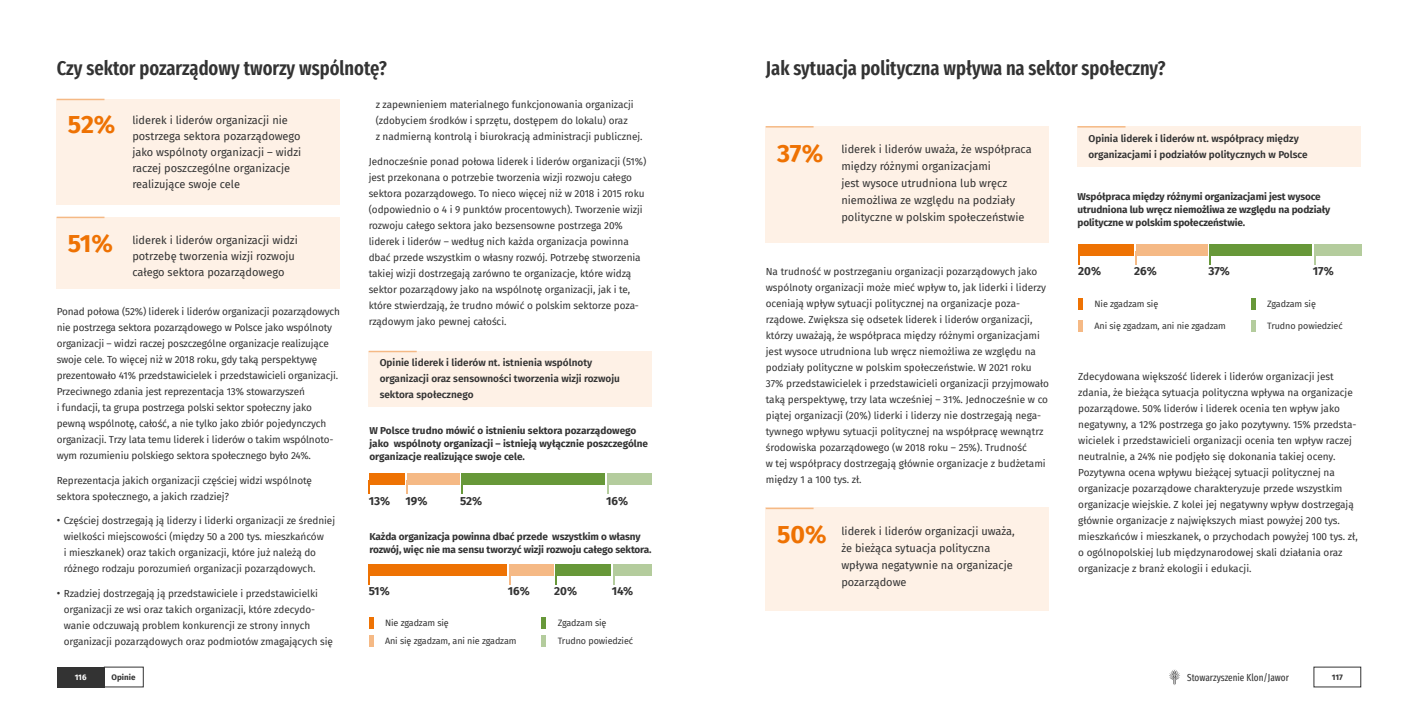
<style>
.page{position:relative;width:1418px;height:709px;background:#fff}
.page>*{position:absolute;margin:0;border:0;box-sizing:border-box;transform-origin:0 0}
.t1{font:700 25px "Fira Sans";letter-spacing:-.01em;color:#ee7203}
.t2{font:600 extra-condensed 20px "Fira Sans";color:#333}
.t3{font:700 11.7px "Fira Sans";color:#333}
.t4{font:11px/17px "Fira Sans";color:#333}
.t5{font:10px/16px "Fira Sans";letter-spacing:-.005em;color:#333}
.t6{font:700 10px/13px "Fira Sans";letter-spacing:-.01em;color:#333}
.t7{font:600 10px/16px "Fira Sans";color:#333}
.t8{font:extra-condensed 10px "Fira Sans";color:#333}
.t9{font:9px "Fira Sans";letter-spacing:-.01em;color:#333}
.t10{font:700 8px "Fira Sans";color:#333}
.t11{font:700 8px "Fira Sans";color:#fff}
.s1{font-size:11px}
</style>
<div class="page">
<div style="left:57px;top:666px;width:48px;height:21px;background:#333"></div>
<svg style="left:1169px;top:669px;width:11px;height:16px"></svg>
<div style="left:104px;top:666px;width:40px;height:21px;border:1px solid #333"></div>
<div style="left:57px;top:99px;width:283px;height:106px;background:#fef1e6"></div>
<hr style="left:57px;top:99px;width:47px;height:1px;background:#f5b985">
<div style="left:765px;top:126px;width:284px;height:117px;background:#fef1e6"></div>
<hr style="left:765px;top:126px;width:48px;height:1px;background:#f5b985">
<div style="left:57px;top:217px;width:283px;height:71px;background:#fef1e6"></div>
<hr style="left:57px;top:217px;width:47px;height:1px;background:#f5b985">
<div style="left:369px;top:351px;width:283px;height:55px;background:#fef1e6"></div>
<hr style="left:369px;top:351px;width:48px;height:1px;background:#f5b985">
<hr style="left:369px;top:617px;width:4px;height:11px;background:#ee7203">
<div style="left:541px;top:617px;width:5px;height:11px;background:#679839"></div>
<hr style="left:369px;top:635px;width:4px;height:11px;background:#f5b985">
<div style="left:541px;top:635px;width:5px;height:11px;background:#b4cc9d"></div>
<hr style="left:1078px;top:298px;width:4px;height:12px;background:#ee7203">
<div style="left:1250px;top:298px;width:5px;height:12px;background:#679839"></div>
<hr style="left:1078px;top:321px;width:4px;height:11px;background:#f5b985">
<div style="left:1250px;top:321px;width:5px;height:11px;background:#b4cc9d"></div>
<div style="left:1077px;top:126px;width:283px;height:40px;background:#fef1e6"></div>
<hr style="left:1077px;top:126px;width:48px;height:1px;background:#f5b985">
<div style="left:765px;top:507px;width:284px;height:104px;background:#fef1e6"></div>
<hr style="left:765px;top:507px;width:48px;height:2px;background:#f5b985">
<svg style="left:461px;top:485px;width:2px;height:9px"></svg>
<svg style="left:607px;top:485px;width:2px;height:9px"></svg>
<div style="left:461px;top:474px;width:144px;height:11px;background:#679839"></div>
<div style="left:607px;top:474px;width:45px;height:11px;background:#b4cc9d"></div>
<div style="left:407px;top:474px;width:52px;height:11px;background:#f5b985"></div>
<div style="left:369px;top:474px;width:35px;height:11px;background:#ee7203"></div>
<svg style="left:555px;top:576px;width:2px;height:8px"></svg>
<div style="left:555px;top:564px;width:56px;height:12px;background:#679839"></div>
<div style="left:613px;top:564px;width:39px;height:12px;background:#b4cc9d"></div>
<div style="left:509px;top:564px;width:44px;height:12px;background:#f5b985"></div>
<div style="left:369px;top:564px;width:138px;height:12px;background:#ee7203"></div>
<div style="left:1209px;top:244px;width:103px;height:11px;background:#679839"></div>
<div style="left:1314px;top:244px;width:47px;height:11px;background:#b4cc9d"></div>
<div style="left:1135px;top:244px;width:72px;height:11px;background:#f5b985"></div>
<div style="left:1078px;top:244px;width:55px;height:11px;background:#ee7203"></div>
<h2 class="t2" style="left:57px;top:52px;width:332px">Czy sektor pozarządowy tworzy wspólnotę?</h2>
<h1 class="t1" style="left:68px;top:103px;width:49px">52%</h1>
<p class="t4" style="left:132px;top:112px;width:170px;line-height:16px">liderek i liderów organizacji nie postrzega sektora pozarządowego jako wspólnoty organizacji – widzi raczej poszczególne organizacje realizujące swoje cele</p>
<h1 class="t1" style="left:68px;top:222px;width:47px">51%</h1>
<p class="t4" style="left:132px;top:231px;width:167px;line-height:16px">liderek i liderów organizacji widzi potrzebę tworzenia wizji rozwoju całego sektora pozarządowego</p>
<p class="t5" style="left:57px;top:303px;width:285px">Ponad połowa (52%) liderek i liderów organizacji pozarządowych nie postrzega sektora pozarządowego w Polsce jako wspólnoty organizacji – widzi raczej poszczególne organizacje realizujące swoje cele. To więcej niż w 2018 roku, gdy taką perspektywę prezentowało 41% przedstawicielek i przedstawicieli organizacji.<br>Przeciwnego zdania jest reprezentacja 13% stowarzyszeń<br>i fundacji, ta grupa postrzega polski sektor społeczny jako pewną wspólnotę, całość, a nie tylko jako zbiór pojedynczych organizacji. Trzy lata temu liderek i liderów o takim wspólnoto&shy;wym rozumieniu polskiego sektora społecznego było 24%.</p>
<p class="t5" style="left:57px;top:472px;width:257px">Reprezentacja jakich organizacji częściej widzi wspólnotę sektora społecznego, a jakich rzadziej?</p>
<p class="t5" style="left:64px;top:512px;width:273px;text-indent:-7px"><span class="s1">•</span> Częściej dostrzegają ją liderzy i liderki organizacji ze średniej wielkości miejscowości (między 50 a 200 tys. mieszkańców<br>i mieszkanek) oraz takich organizacji, które już należą do różnego rodzaju porozumień organizacji pozarządowych.</p>
<p class="t5" style="left:64px;top:585px;width:271px;text-indent:-7px"><span class="s1">•</span> Rzadziej dostrzegają ją przedstawiciele i przedstawicielki organizacji ze wsi oraz takich organizacji, które zdecydo&shy;wanie odczuwają problem konkurencji ze strony innych organizacji pozarządowych oraz podmiotów zmagających się</p>
<p class="t5" style="left:376px;top:96px;width:268px">z zapewnieniem materialnego funkcjonowania organizacji (zdobyciem środków i sprzętu, dostępem do lokalu) oraz<br>z nadmierną kontrolą i biurokracją administracji publicznej.</p>
<p class="t5" style="left:369px;top:153px;width:279px">Jednocześnie ponad połowa liderek i liderów organizacji (51%) jest przekonana o potrzebie tworzenia wizji rozwoju całego sektora pozarządowego. To nieco więcej niż w 2018 i 2015 roku (odpowiednio o 4 i 9 punktów procentowych). Tworzenie wizji rozwoju całego sektora jako bezsensowne postrzega 20% liderek i liderów – według nich każda organizacja powinna dbać przede wszystkim o własny rozwój. Potrzebę stworzenia takiej wizji dostrzegają zarówno te organizacje, które widzą sektor pozarządowy jako na wspólnotę organizacji, jak i te, które stwierdzają, że trudno mówić o polskim sektorze poza&shy;rządowym jako pewnej całości.</p>
<p class="t7" style="left:379px;top:354px;width:242px">Opinie liderek i liderów nt. istnienia wspólnoty organizacji oraz sensowności tworzenia wizji rozwoju sektora społecznego</p>
<p class="t6" style="left:369px;top:423px;width:280px">W Polsce trudno mówić o istnieniu sektora pozarządowego jako wspólnoty organizacji – istnieją wyłącznie poszczególne organizacje realizujące swoje cele.</p>
<p class="t3" style="left:369px;top:491px;width:23px">13%</p>
<p class="t3" style="left:405px;top:491px;width:23px">19%</p>
<p class="t3" style="left:460px;top:491px;width:24px">52%</p>
<p class="t3" style="left:606px;top:491px;width:24px">16%</p>
<p class="t6" style="left:369px;top:529px;width:284px">Każda organizacja powinna dbać przede wszystkim o własny rozwój, więc nie ma sensu tworzyć wizji rozwoju całego sektora.</p>
<p class="t3" style="left:369px;top:581px;width:23px">51%</p>
<p class="t3" style="left:508px;top:581px;width:24px">16%</p>
<p class="t3" style="left:554px;top:581px;width:24px">20%</p>
<p class="t3" style="left:611px;top:581px;width:23px">14%</p>
<p class="t9" style="left:385px;top:615px;width:65px">Nie zgadzam się</p>
<p class="t9" style="left:557px;top:615px;width:50px">Zgadzam się</p>
<p class="t9" style="left:385px;top:633px;width:133px">Ani się zgadzam, ani nie zgadzam</p>
<p class="t9" style="left:557px;top:633px;width:77px">Trudno powiedzieć</p>
<h2 class="t2" style="left:766px;top:52px;width:401px">Jak sytuacja polityczna wpływa na sektor społeczny?</h2>
<h1 class="t1" style="left:777px;top:132px;width:48px">37%</h1>
<p class="t4" style="left:841px;top:140px;width:192px">liderek i liderów uważa, że współpraca między różnymi organizacjami<br>jest wysoce utrudniona lub wręcz niemożliwa ze względu na podziały polityczne w polskim społeczeństwie</p>
<p class="t5" style="left:765px;top:263px;width:285px">Na trudność w postrzeganiu organizacji pozarządowych jako wspólnoty organizacji może mieć wpływ to, jak liderki i liderzy oceniają wpływ sytuacji politycznej na organizacje poza&shy;rządowe. Zwiększa się odsetek liderek i liderów organizacji, którzy uważają, że współpraca między różnymi organizacjami jest wysoce utrudniona lub wręcz niemożliwa ze względu na podziały polityczne w polskim społeczeństwie. W 2021 roku 37% przedstawicielek i przedstawicieli organizacji przyjmowało taką perspektywę, trzy lata wcześniej – 31%. Jednocześnie w co piątej organizacji (20%) liderki i liderzy nie dostrzegają nega&shy;tywnego wpływu sytuacji politycznej na współpracę wewnątrz środowiska pozarządowego (w 2018 roku – 25%). Trudność<br>w tej współpracy dostrzegają głównie organizacje z budżetami między 1 a 100 tys. zł.</p>
<h1 class="t1" style="left:777px;top:513px;width:51px">50%</h1>
<p class="t4" style="left:841px;top:522px;width:175px">liderek i liderów organizacji uważa, że bieżąca sytuacja polityczna wpływa negatywnie na organizacje pozarządowe</p>
<p class="t7" style="left:1088px;top:129px;width:221px">Opinia liderek i liderów nt. współpracy między organizacjami i podziałów politycznych w Polsce</p>
<p class="t6" style="left:1077px;top:189px;width:254px">Współpraca między różnymi organizacjami jest wysoce utrudniona lub wręcz niemożliwa ze względu na podziały polityczne w polskim społeczeństwie.</p>
<p class="t3" style="left:1078px;top:261px;width:24px">20%</p>
<p class="t3" style="left:1134px;top:261px;width:24px">26%</p>
<p class="t3" style="left:1208px;top:261px;width:23px">37%</p>
<p class="t3" style="left:1312px;top:261px;width:23px">17%</p>
<p class="t9" style="left:1094px;top:297px;width:65px">Nie zgadzam się</p>
<p class="t9" style="left:1267px;top:297px;width:50px">Zgadzam się</p>
<p class="t9" style="left:1094px;top:319px;width:133px">Ani się zgadzam, ani nie zgadzam</p>
<p class="t9" style="left:1267px;top:319px;width:77px">Trudno powiedzieć</p>
<p class="t5" style="left:1078px;top:368px;width:281px">Zdecydowana większość liderek i liderów organizacji jest zdania, że bieżąca sytuacja polityczna wpływa na organizacje pozarządowe. 50% liderów i liderek ocenia ten wpływ jako negatywny, a 12% postrzega go jako pozytywny. 15% przedsta&shy;wicielek i przedstawicieli organizacji ocenia ten wpływ raczej neutralnie, a 24% nie podjęło się dokonania takiej oceny.<br>Pozytywna ocena wpływu bieżącej sytuacji politycznej na organizacje pozarządowe charakteryzuje przede wszystkim organizacje wiejskie. Z kolei jej negatywny wpływ dostrzegają głównie organizacje z największych miast powyżej 200 tys. mieszkańców i mieszkanek, o przychodach powyżej 100 tys. zł, o ogólnopolskiej lub międzynarodowej skali działania oraz organizacje z branż ekologii i edukacji.</p>
<p class="t11" style="left:75px;top:670px;width:13px">116</p>
<p class="t8" style="left:1187px;top:669px;width:103px">Stowarzyszenie Klon/Jawor</p>
<p class="t10" style="left:1331px;top:670px;width:13px">117</p>
<p class="t10" style="left:112px;top:670px;width:25px">Opinie</p>
</div>
